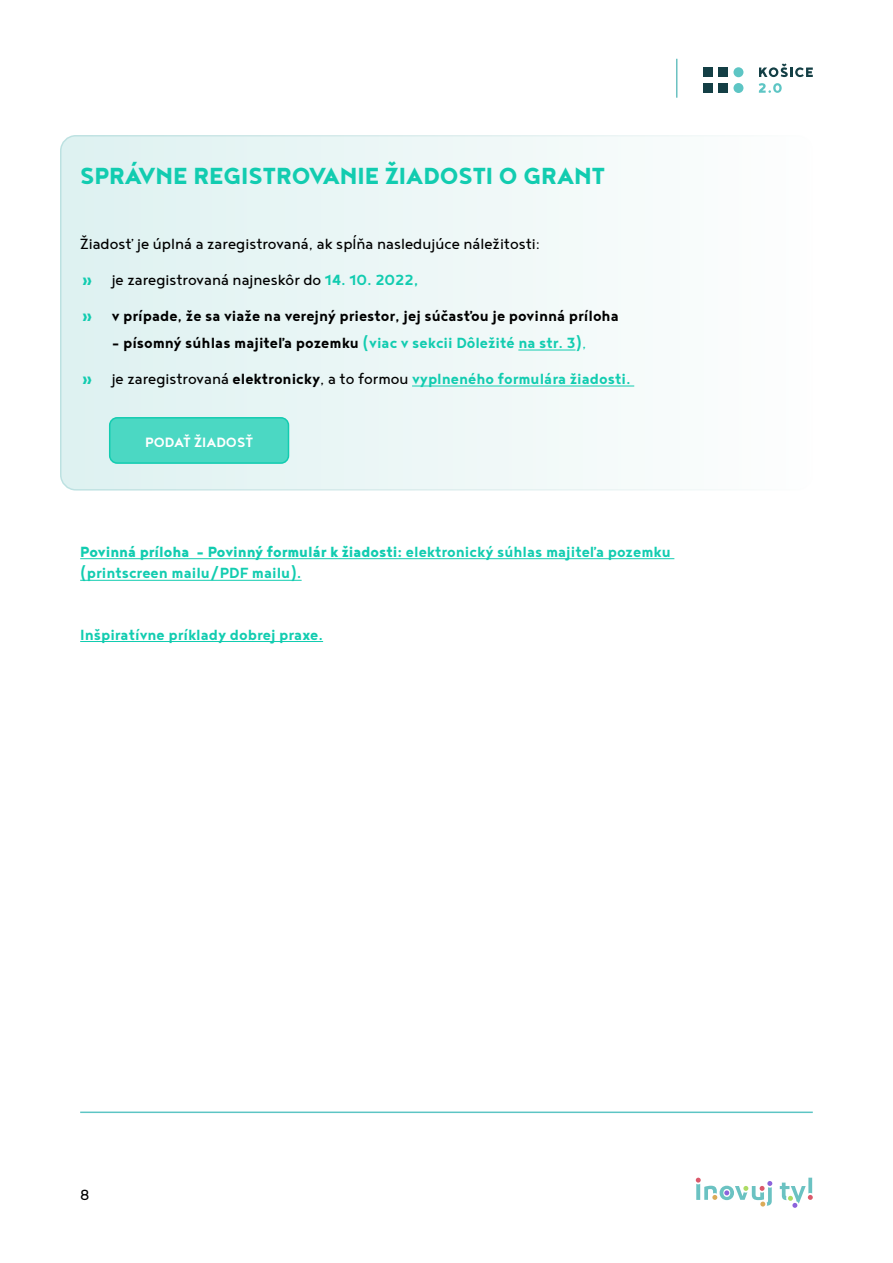
<style>
.page{position:relative;width:893px;height:1263px;background:#fff}
.page>*{position:absolute;margin:0;border:0;box-sizing:border-box;transform-origin:0 0}
.t1{font:800 28.5px "Noyh Geometric";color:#12ccb0}
.t2{font:700 18px/36px "Noyh Geometric";color:#12ccb0}
.t3{font:18px/36px "Noyh Geometric";color:#000}
.t4{font:700 16.5px "Noyh Geometric";color:#fff}
.s1{font-weight:800;color:#12ccb0}
.s2{font-weight:700;color:#12ccb0}
.s3{font-weight:700}
.s4{color:#000}
.s5{font-weight:400}
.s6{font-weight:800}
.s7{font-weight:400;color:#000}
</style>
<div class="page">
<svg style="left:696px;top:1178px;width:76px;height:28px"></svg>
<svg style="left:780px;top:1178px;width:33px;height:30px"></svg>
<hr style="left:80px;top:1111px;width:733px;height:2px;background:#5dc5c4">
<hr style="left:676px;top:59px;width:1px;height:39px;background:#6bc2c2">
<div style="left:733px;top:67px;width:10px;height:10px;background:#5dc5c4;border-radius:50%"></div>
<div style="left:733px;top:83px;width:10px;height:10px;background:#5dc5c4;border-radius:50%"></div>
<div style="left:718px;top:68px;width:10px;height:9px;background:#143f45"></div>
<div style="left:703px;top:68px;width:9px;height:9px;background:#143f45"></div>
<div style="left:718px;top:83px;width:10px;height:10px;background:#143f45"></div>
<div style="left:703px;top:83px;width:9px;height:10px;background:#143f45"></div>
<svg style="left:759px;top:63px;width:54px;height:14px"></svg>
<svg style="left:759px;top:83px;width:23px;height:10px"></svg>
<div style="left:61px;top:136px;width:751px;height:354px;background:linear-gradient(to right,#def1f1,#fdfefd);border-radius:15px"></div>
<div style="left:60px;top:135px;width:753px;height:356px;border:2px solid #fff;border-radius:15px"></div>
<hr style="left:518px;top:350px;width:58px;height:1px;background:#12ccb0">
<hr style="left:412px;top:386px;width:222px;height:1px;background:#12ccb0">
<div style="left:110px;top:418px;width:178px;height:45px;background:#4bd8c3;border-radius:8px"></div>
<div style="left:109px;top:417px;width:180px;height:47px;border:2px solid #12ccb0;border-radius:8px"></div>
<hr style="left:80px;top:558px;width:594px;height:1px;background:#12ccb0">
<hr style="left:80px;top:580px;width:222px;height:1px;background:#12ccb0">
<hr style="left:80px;top:641px;width:243px;height:1px;background:#12ccb0">
<h1 class="t1" style="left:80px;top:159px;width:526px">SPRÁVNE REGISTROVANIE ŽIADOSTI O GRANT</h1>
<p class="t3" style="left:80px;top:225px;width:540px">Žiadosť je úplná a zaregistrovaná, ak spĺňa nasledujúce náležitosti:<br><span class="s1">»</span> je zaregistrovaná najneskôr do <span class="s2">14. 10. 2022,<br></span><span class="s1">»</span> <span class="s3">v prípade, že sa viaže na verejný priestor, jej súčasťou je povinná príloha</span></p>
<p class="t2" style="left:82px;top:324px;width:550px;text-indent:30px"><span class="s4">– písomný súhlas majiteľa pozemku</span> (viac v sekcii Dôležité na str. 3)<span class="s5">,<br></span><span class="s6">»</span> <span class="s7">je zaregistrovaná</span> <span class="s4">elektronicky</span><span class="s7">, a to formou</span> vyplneného formulára žiadosti.</p>
<p class="t4" style="left:145px;top:432px;width:109px">PODAŤ ŽIADOSŤ</p>
<p class="t2" style="left:80px;top:540px;width:592px;line-height:21.6px"><span class="s6">Povinná príloha – Povinný formulár k žiadosti:</span> elektronický súhlas majiteľa pozemku (printscreen mailu/PDF mailu).</p>
<p class="t2" style="left:80px;top:616px;width:244px">Inšpiratívne príklady dobrej praxe.</p>
<p class="t3" style="left:80px;top:1176px;width:11px">8</p>
</div>
